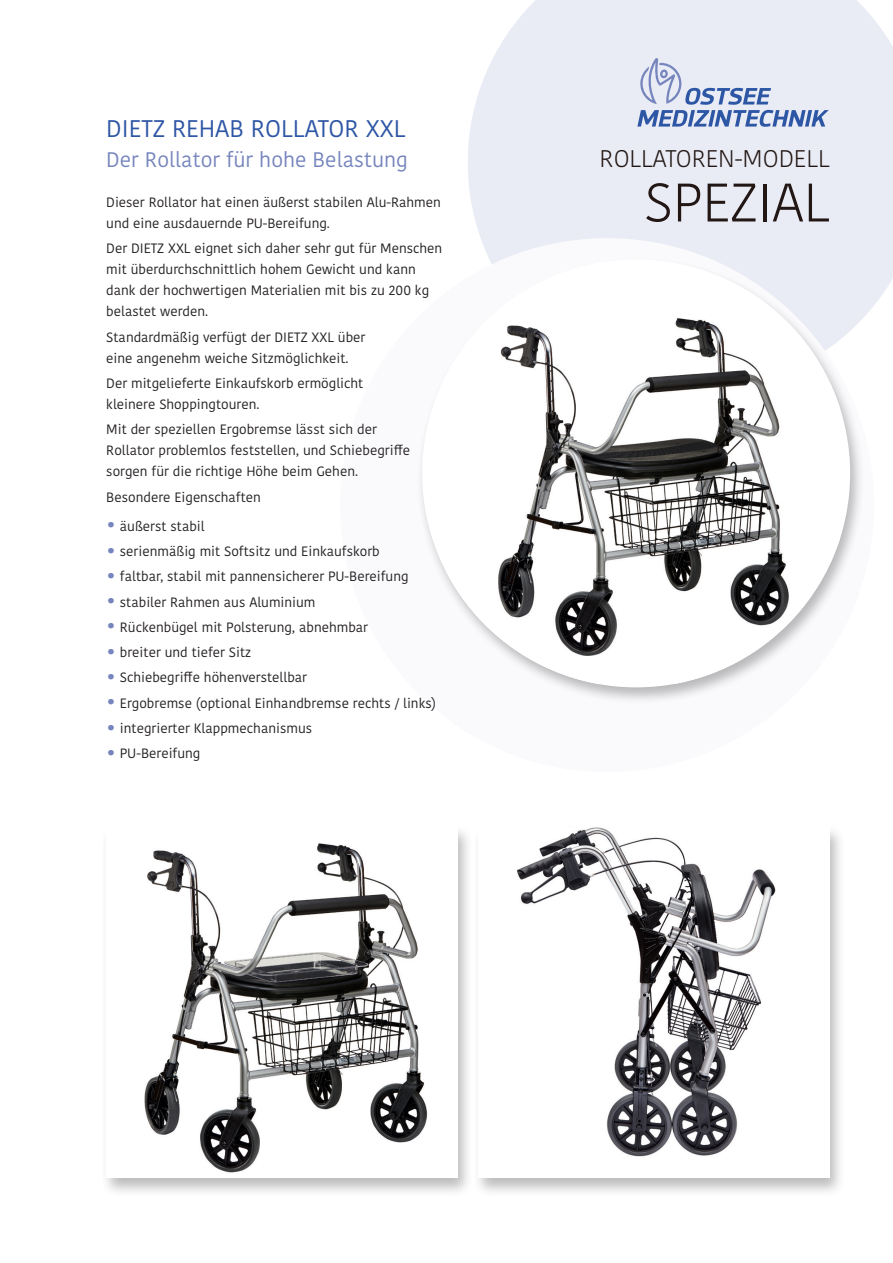
<style>
.page{position:relative;width:893px;height:1263px;background:#fff}
.page>*{position:absolute;margin:0;border:0;box-sizing:border-box;transform-origin:0 0}
.t1{font:300 54px "Kohinoor Bangla";color:#221715}
.t2{font:24px "Kohinoor Bangla";color:#2d56a5}
.t3{font:300 24px "Kohinoor Bangla";color:#221715}
.t4{font:21px "Kohinoor Bangla";color:#7685bd}
.t5{font:13.5px/21px "Kohinoor Bangla";color:#231f20}
.s1{font-weight:700;font-size:21px;color:#7685bd}
</style>
<div class="page">
<div style="left:468px;top:0;width:425px;height:316px;background:#eaecf5"></div>
<svg style="left:637px;top:58px;width:192px;height:69px;background:#c3cde4"></svg>
<div style="left:340px;top:238px;width:534px;height:534px;background:#fafafd;border-radius:50%"></div>
<div style="left:417px;top:257px;width:448px;height:448px;background:#231f20;opacity:.3"></div>
<div style="left:422px;top:259px;width:428px;height:428px;background:#fff;border-radius:50%"></div>
<img style="left:446px;top:290px;width:394px;height:394px">
<div style="left:100px;top:825px;width:373px;height:373px;background:#231f20;opacity:.3"></div>
<img style="left:106px;top:827px;width:351px;height:351px">
<div style="left:472px;top:825px;width:373px;height:373px;background:#231f20;opacity:.3"></div>
<img style="left:478px;top:827px;width:351px;height:351px">
<h2 class="t2" style="left:106px;top:110px;width:301px">DIETZ REHAB ROLLATOR XXL</h2>
<h3 class="t4" style="left:106px;top:143px;width:303px">Der Rollator für hohe Belastung</h3>
<p class="t5" style="left:106px;top:192px;width:336px">Dieser Rollator hat einen äußerst stabilen Alu-Rahmen und eine ausdauernde PU-Bereifung.</p>
<p class="t5" style="left:106px;top:238px;width:338px">Der DIETZ XXL eignet sich daher sehr gut für Menschen mit überdurchschnittlich hohem Gewicht und kann dank der hochwertigen Materialien mit bis zu 200 kg belastet werden.</p>
<p class="t5" style="left:106px;top:326px;width:261px">Standardmäßig verfügt der DIETZ XXL über eine angenehm weiche Sitzmöglichkeit.</p>
<p class="t5" style="left:106px;top:372px;width:259px">Der mitgelieferte Einkaufskorb ermöglicht kleinere Shoppingtouren.</p>
<p class="t5" style="left:106px;top:419px;width:305px">Mit der speziellen Ergobremse lässt sich der<br>Rollator problemlos feststellen, und Schiebegriffe sorgen für die richtige Höhe beim Gehen.</p>
<p class="t5" style="left:106px;top:486px;width:156px">Besondere Eigenschaften</p>
<p class="t5" style="left:106px;top:515px;width:100px"><span class="s1">•</span> äußerst stabil</p>
<p class="t5" style="left:106px;top:541px;width:275px"><span class="s1">•</span> serienmäßig mit Softsitz und Einkaufskorb</p>
<p class="t5" style="left:106px;top:566px;width:304px"><span class="s1">•</span> faltbar, stabil mit pannensicherer PU-Bereifung</p>
<p class="t5" style="left:106px;top:591px;width:211px"><span class="s1">•</span> stabiler Rahmen aus Aluminium</p>
<p class="t5" style="left:106px;top:616px;width:263px"><span class="s1">•</span> Rückenbügel mit Polsterung, abnehmbar</p>
<p class="t5" style="left:106px;top:642px;width:146px"><span class="s1">•</span> breiter und tiefer Sitz</p>
<p class="t5" style="left:106px;top:667px;width:202px"><span class="s1">•</span> Schiebegriffe höhenverstellbar</p>
<p class="t5" style="left:106px;top:692px;width:331px"><span class="s1">•</span> Ergobremse (optional Einhandbremse rechts / links)</p>
<p class="t5" style="left:106px;top:717px;width:207px"><span class="s1">•</span> integrierter Klappmechanismus</p>
<p class="t5" style="left:106px;top:743px;width:96px"><span class="s1">•</span> PU-Bereifung</p>
<h2 class="t3" style="left:599px;top:141px;width:232px">ROLLATOREN-MODELL</h2>
<h1 class="t1" style="left:644px;top:162px;width:187px">SPEZIAL</h1>
</div>
